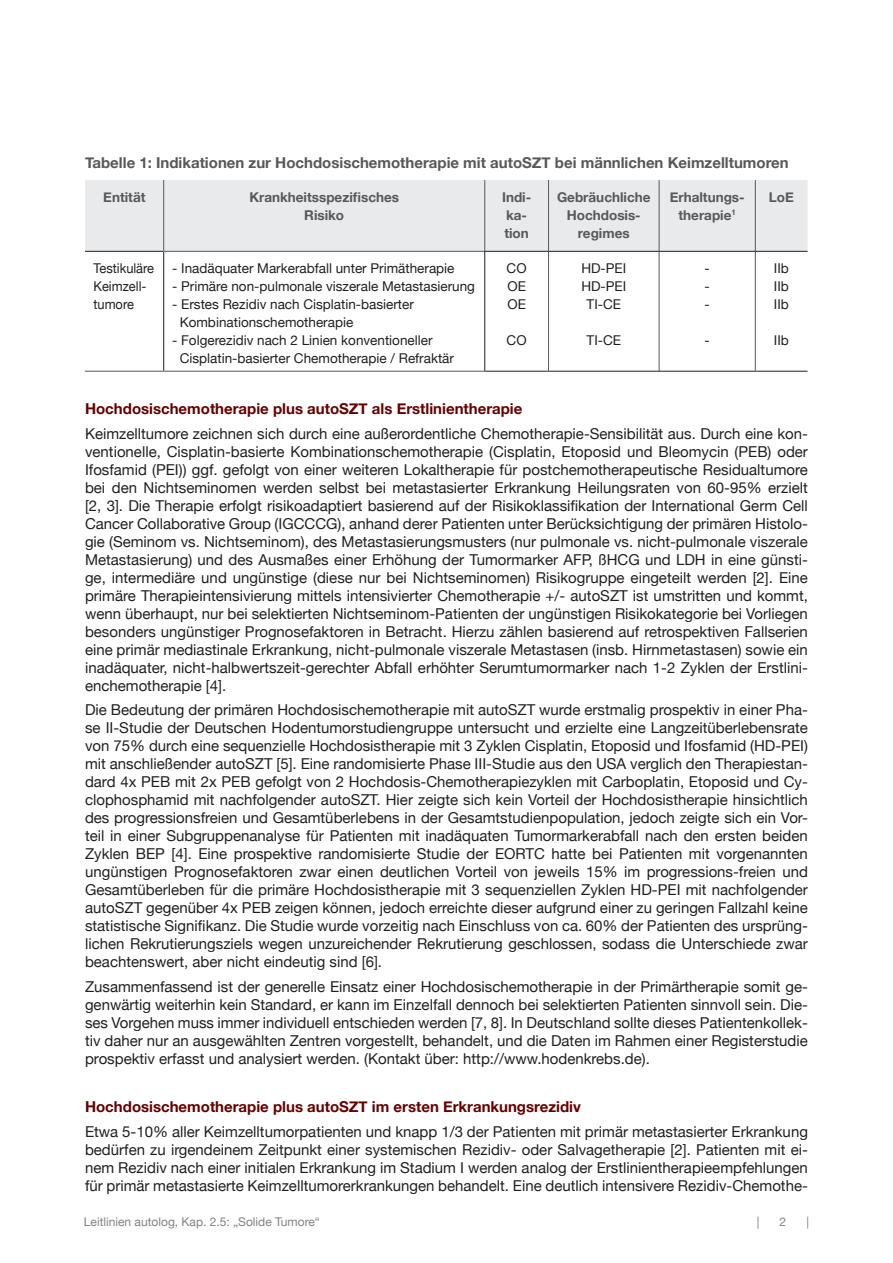
<style>
.page{position:relative;width:893px;height:1263px;background:#fff}
.page>*{position:absolute;margin:0;border:0;box-sizing:border-box;transform-origin:0 0}
.t1{font:15px/18px "Helvetica Neue";color:#231f20;text-align:justify}
.t2{font:700 15px "Helvetica Neue";color:#600}
.t3{font:700 15px "Helvetica Neue";color:#57585a}
.t4{font:13.5px/18px "Helvetica Neue";color:#231f20;text-align:justify}
.t5{font:700 13.5px/18px "Helvetica Neue";color:#57585a;text-align:center}
.t6{font:13.5px/18px "Helvetica Neue";color:#231f20;scale:.95 1}
.t7{font:12px "Helvetica Neue";color:#808285}
</style>
<div class="page">
<div style="left:85px;top:180px;width:722px;height:71px;background:#e9eaeb"></div>
<hr style="left:85px;top:251px;width:78px;height:1px;background:#231f20">
<hr style="left:163px;top:252px;width:1px;height:119px;background:#231f20">
<hr style="left:163px;top:180px;width:1px;height:71px;background:#57585a">
<hr style="left:484px;top:180px;width:1px;height:71px;background:#57585a">
<hr style="left:548px;top:180px;width:1px;height:71px;background:#57585a">
<hr style="left:659px;top:180px;width:1px;height:71px;background:#57585a">
<hr style="left:755px;top:180px;width:1px;height:71px;background:#57585a">
<hr style="left:163px;top:251px;width:322px;height:1px;background:#57585a">
<hr style="left:548px;top:252px;width:1px;height:119px;background:#57585a">
<hr style="left:659px;top:252px;width:1px;height:119px;background:#57585a">
<hr style="left:755px;top:252px;width:1px;height:119px;background:#57585a">
<hr style="left:85px;top:371px;width:79px;height:1px;background:#57585a">
<hr style="left:164px;top:371px;width:320px;height:1px;background:#57585a">
<hr style="left:484px;top:251px;width:65px;height:1px;background:#231f20">
<hr style="left:484px;top:252px;width:1px;height:119px;background:#231f20">
<hr style="left:549px;top:251px;width:110px;height:1px;background:#231f20">
<hr style="left:659px;top:251px;width:96px;height:1px;background:#231f20">
<hr style="left:755px;top:251px;width:52px;height:1px;background:#231f20">
<hr style="left:484px;top:371px;width:65px;height:1px;background:#231f20">
<hr style="left:549px;top:371px;width:110px;height:1px;background:#231f20">
<hr style="left:659px;top:371px;width:96px;height:1px;background:#231f20">
<hr style="left:755px;top:371px;width:52px;height:1px;background:#231f20">
<p class="t3" style="left:85px;top:151px;width:705px">Tabelle 1: Indikationen zur Hochdosischemotherapie mit autoSZT bei männlichen Keimzelltumoren</p>
<p class="t5" style="left:103px;top:188px;width:44px">Entität</p>
<p class="t5" style="left:249px;top:188px;width:151px">Krankheitsspezifisches<br>Risiko</p>
<p class="t5" style="left:502px;top:188px;width:31px;text-align:left">Indi&shy;ka&shy;tion</p>
<p class="t5" style="left:557px;top:188px;width:95px">Gebräuchliche<br>Hochdosis&shy;regimes</p>
<p class="t5" style="left:670px;top:188px;width:76px">Erhaltungs&shy;therapie<sup>1</sup></p>
<p class="t5" style="left:769px;top:188px;width:27px">LoE</p>
<p class="t6" style="left:94px;top:260px;width:65px">Testikuläre<br>Keimzell&shy;tumore</p>
<p class="t4" style="left:172px;top:260px;width:284px">- Inadäquater Markerabfall unter Primätherapie</p>
<p class="t4" style="left:507px;top:260px;width:22px">CO OE OE</p>
<p class="t4" style="left:507px;top:332px;width:22px">CO</p>
<p class="t4" style="left:581px;top:260px;width:46px;text-align:center">HD-PEI<br>HD-PEI<br>TI-CE</p>
<p class="t4" style="left:587px;top:332px;width:36px">TI-CE</p>
<p class="t4" style="left:774px;top:260px;width:16px">IIb IIb IIb</p>
<p class="t4" style="left:774px;top:332px;width:16px">IIb</p>
<p class="t4" style="left:705px;top:260px;width:7px">- - -</p>
<p class="t4" style="left:705px;top:332px;width:7px">-</p>
<p class="t4" style="left:172px;top:278px;width:304px">- Primäre non-pulmonale viszerale Metastasierung</p>
<p class="t4" style="left:180px;top:296px;width:236px;text-indent:-8px">- Erstes Rezidiv nach Cisplatin-basierter<br>Kombinationschemotherapie</p>
<p class="t4" style="left:180px;top:332px;width:276px;text-indent:-8px">- Folgerezidiv nach 2 Linien konventioneller<br>Cisplatin-basierter Chemotherapie / Refraktär</p>
<p class="t2" style="left:85px;top:397px;width:439px">Hochdosischemotherapie plus autoSZT als Erstlinientherapie</p>
<p class="t1" style="left:85px;top:425px;width:724px">Keimzelltumore zeichnen sich durch eine außerordentliche Chemotherapie-Sensibilität aus. Durch eine kon&shy;ventionelle, Cisplatin-basierte Kombinationschemotherapie (Cisplatin, Etoposid und Bleomycin (PEB) oder Ifosfamid (PEI)) ggf. gefolgt von einer weiteren Lokaltherapie für postchemotherapeutische Residualtumore bei den Nichtseminomen werden selbst bei metastasierter Erkrankung Heilungsraten von 60-95% erzielt [2, 3]. Die Therapie erfolgt risikoadaptiert basierend auf der Risikoklassifikation der International Germ Cell Cancer Collaborative Group (IGCCCG), anhand derer Patienten unter Berücksichtigung der primären Histolo&shy;gie (Seminom vs. Nichtseminom), des Metastasierungsmusters (nur pulmonale vs. nicht-pulmonale viszerale Metastasierung) und des Ausmaßes einer Erhöhung der Tumormarker AFP, ßHCG und LDH in eine günsti&shy;ge, intermediäre und ungünstige (diese nur bei Nichtseminomen) Risikogruppe eingeteilt werden [2]. Eine primäre Therapieintensivierung mittels intensivierter Chemotherapie +/- autoSZT ist umstritten und kommt, wenn überhaupt, nur bei selektierten Nichtseminom-Patienten der ungünstigen Risikokategorie bei Vorliegen besonders ungünstiger Prognosefaktoren in Betracht. Hierzu zählen basierend auf retrospektiven Fallserien eine primär mediastinale Erkrankung, nicht-pulmonale viszerale Metastasen (insb. Hirnmetastasen) sowie ein inadäquater, nicht-halbwertszeit-gerechter Abfall erhöhter Serumtumormarker nach 1-2 Zyklen der Erstlini&shy;enchemotherapie [4].</p>
<p class="t1" style="left:85px;top:702px;width:724px">Die Bedeutung der primären Hochdosischemotherapie mit autoSZT wurde erstmalig prospektiv in einer Pha&shy;se II-Studie der Deutschen Hodentumorstudiengruppe untersucht und erzielte eine Langzeitüberlebensrate von 75% durch eine sequenzielle Hochdosistherapie mit 3 Zyklen Cisplatin, Etoposid und Ifosfamid (HD-PEI) mit anschließender autoSZT [5]. Eine randomisierte Phase III-Studie aus den USA verglich den Therapiestan&shy;dard 4x PEB mit 2x PEB gefolgt von 2 Hochdosis-Chemotherapiezyklen mit Carboplatin, Etoposid und Cy&shy;clophosphamid mit nachfolgender autoSZT. Hier zeigte sich kein Vorteil der Hochdosistherapie hinsichtlich des progressionsfreien und Gesamtüberlebens in der Gesamtstudienpopulation, jedoch zeigte sich ein Vor&shy;teil in einer Subgruppenanalyse für Patienten mit inadäquaten Tumormarkerabfall nach den ersten beiden Zyklen BEP [4]. Eine prospektive randomisierte Studie der EORTC hatte bei Patienten mit vorgenannten ungünstigen Prognosefaktoren zwar einen deutlichen Vorteil von jeweils 15% im progressions-freien und Gesamtüberleben für die primäre Hochdosistherapie mit 3 sequenziellen Zyklen HD-PEI mit nachfolgender autoSZT gegenüber 4x PEB zeigen können, jedoch erreichte dieser aufgrund einer zu geringen Fallzahl keine statistische Signifikanz. Die Studie wurde vorzeitig nach Einschluss von ca. 60% der Patienten des ursprüng&shy;lichen Rekrutierungsziels wegen unzureichender Rekrutierung geschlossen, sodass die Unterschiede zwar beachtenswert, aber nicht eindeutig sind [6].</p>
<p class="t1" style="left:85px;top:978px;width:724px">Zusammenfassend ist der generelle Einsatz einer Hochdosischemotherapie in der Primärtherapie somit ge&shy;genwärtig weiterhin kein Standard, er kann im Einzelfall dennoch bei selektierten Patienten sinnvoll sein. Die&shy;ses Vorgehen muss immer individuell entschieden werden [7, 8]. In Deutschland sollte dieses Patientenkollek&shy;tiv daher nur an ausgewählten Zentren vorgestellt, behandelt, und die Daten im Rahmen einer Registerstudie prospektiv erfasst und analysiert werden. (Kontakt über: http://www.hodenkrebs.de).</p>
<p class="t2" style="left:85px;top:1095px;width:497px">Hochdosischemotherapie plus autoSZT im ersten Erkrankungsrezidiv</p>
<p class="t1" style="left:85px;top:1123px;width:724px">Etwa 5-10% aller Keimzelltumorpatienten und knapp 1/3 der Patienten mit primär metastasierter Erkrankung bedürfen zu irgendeinem Zeitpunkt einer systemischen Rezidiv- oder Salvagetherapie [2]. Patienten mit ei&shy;nem Rezidiv nach einer initialen Erkrankung im Stadium I werden analog der Erstlinientherapieempfehlungen für primär metastasierte Keimzelltumorerkrankungen behandelt. Eine deutlich intensivere Rezidiv-Chemothe-</p>
<p class="t7" style="left:84px;top:1212px;width:238px">Leitlinien autolog, Kap. 2.5: „Solide Tumore“</p>
<p class="t7" style="left:757px;top:1212px;width:4px">|</p>
<p class="t7" style="left:780px;top:1212px;width:8px">2</p>
<p class="t7" style="left:806px;top:1212px;width:4px">|</p>
</div>
